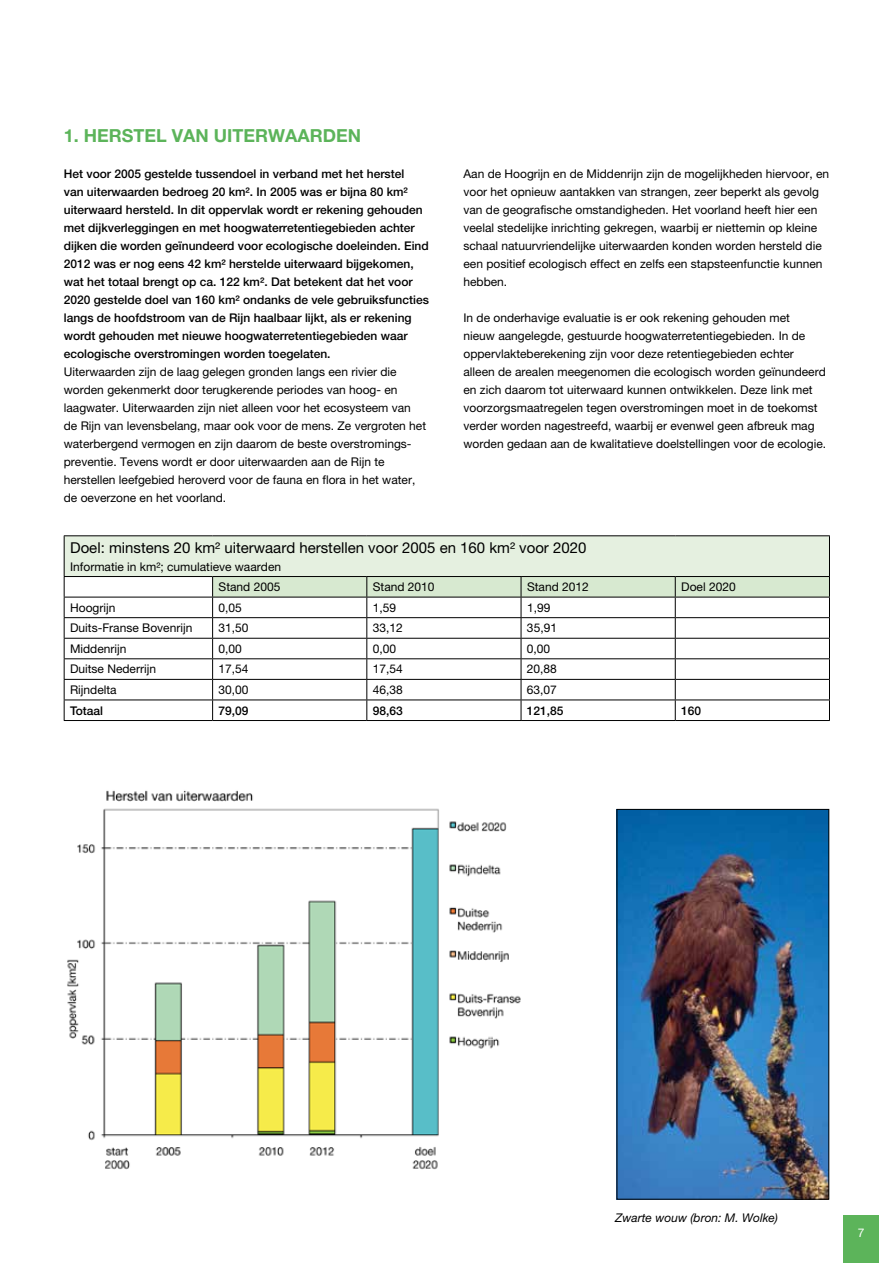
<style>
.page{position:relative;width:893px;height:1263px;background:#fff}
.page>*{position:absolute;margin:0;border:0;box-sizing:border-box;transform-origin:0 0}
.t1{font:700 18px "Helvetica Neue LT Pro";color:#5cb45a}
.t2{font:15px "Helvetica Neue LT Pro";color:#000}
.t3{font:12px/18px "Helvetica Neue LT Pro";color:#000}
.t4{font:500 12px/18px "Helvetica Neue LT Pro";color:#000}
.t5{font:italic 12px "Helvetica Neue LT Pro";color:#000}
.t6{font:12px "Helvetica Neue LT Pro";color:#fff}
</style>
<div class="page">
<div style="left:843px;top:1215px;width:36px;height:48px;background:#5cb45a"></div>
<img style="left:67px;top:790px;width:454px;height:380px">
<div style="left:64px;top:536px;width:765px;height:40px;background:#e5f0e0"></div>
<hr style="left:64px;top:535px;width:149px;height:1px;background:#000">
<hr style="left:64px;top:536px;width:1px;height:40px;background:#000">
<hr style="left:213px;top:535px;width:154px;height:1px;background:#000">
<hr style="left:367px;top:535px;width:154px;height:1px;background:#000">
<hr style="left:521px;top:535px;width:154px;height:1px;background:#000">
<hr style="left:675px;top:535px;width:155px;height:1px;background:#000">
<hr style="left:829px;top:536px;width:1px;height:40px;background:#000">
<hr style="left:64px;top:576px;width:149px;height:1px;background:#000">
<hr style="left:64px;top:597px;width:149px;height:1px;background:#000">
<hr style="left:64px;top:617px;width:149px;height:1px;background:#000">
<hr style="left:64px;top:638px;width:149px;height:1px;background:#000">
<hr style="left:64px;top:658px;width:149px;height:1px;background:#000">
<hr style="left:64px;top:679px;width:149px;height:1px;background:#000">
<hr style="left:64px;top:699px;width:149px;height:1px;background:#000">
<svg style="left:64px;top:577px;width:1px;height:143px"></svg>
<svg style="left:212px;top:576px;width:618px;height:144px"></svg>
<hr style="left:64px;top:720px;width:149px;height:1px;background:#000">
<hr style="left:213px;top:720px;width:154px;height:1px;background:#000">
<hr style="left:367px;top:720px;width:154px;height:1px;background:#000">
<hr style="left:521px;top:720px;width:154px;height:1px;background:#000">
<hr style="left:675px;top:720px;width:155px;height:1px;background:#000">
<img style="left:619px;top:811px;width:208px;height:386px">
<h1 class="t1" style="left:64px;top:125px;width:299px">1. HERSTEL VAN UITERWAARDEN</h1>
<p class="t4" style="left:64px;top:165px;width:367px">Het voor 2005 gestelde tussendoel in verband met het herstel<br>van uiterwaarden bedroeg 20 km². In 2005 was er bijna 80 km² uiterwaard hersteld. In dit oppervlak wordt er rekening gehouden met dijkverleggingen en met hoogwaterretentiegebieden achter dijken die worden geïnundeerd voor ecologische doeleinden. Eind 2012 was er nog eens 42 km² herstelde uiterwaard bijgekomen, wat het totaal brengt op ca. 122 km². Dat betekent dat het voor 2020 gestelde doel van 160 km² ondanks de vele gebruiksfuncties langs de hoofdstroom van de Rijn haalbaar lijkt, als er rekening wordt gehouden met nieuwe hoogwaterretentiegebieden waar ecologische overstromingen worden toegelaten.</p>
<p class="t3" style="left:64px;top:363px;width:364px">Uiterwaarden zijn de laag gelegen gronden langs een rivier die worden gekenmerkt door terugkerende periodes van hoog- en laagwater. Uiterwaarden zijn niet alleen voor het ecosysteem van de Rijn van levensbelang, maar ook voor de mens. Ze vergroten het waterbergend vermogen en zijn daarom de beste overstromings&shy;preventie. Tevens wordt er door uiterwaarden aan de Rijn te herstellen leefgebied heroverd voor de fauna en flora in het water, de oeverzone en het voorland.</p>
<p class="t3" style="left:463px;top:165px;width:367px">Aan de Hoogrijn en de M iddenrijn zijn de mogelijkheden hiervoor, en voor het opnieuw aantakken van strangen, zeer beperkt als gevolg van de geografische omstandigheden. Het voorland heeft hier een veelal stedelijke inrichting gekregen, waarbij er niettemin op kleine schaal natuurvriendelijke uiterwaarden konden worden hersteld die een positief ecologisch effect en zelfs een stapsteenfunctie kunnen hebben.</p>
<p class="t3" style="left:463px;top:309px;width:364px">I n de onderhavige evaluatie is er ook rekening gehouden met<br>nieuw aangelegde, gestuurde hoogwaterretentiegebieden. I n de oppervlakteberekening zijn voor deze retentiegebieden echter alleen de arealen meegenomen die ecologisch worden geïnundeerd en zich daarom tot uiterwaard kunnen ontwikkelen. Deze link met voorzorgsmaatregelen tegen overstromingen moet in de toekomst verder worden nagestreefd, waarbij er evenwel geen afbreuk mag worden gedaan aan de kwalitatieve doelstellingen voor de ecologie.</p>
<p class="t2" style="left:70px;top:538px;width:518px">Doel: minstens 20 km² uiterwaard herstellen voor 2005 en 160 km² voor 2020</p>
<p class="t3" style="left:70px;top:556px;width:212px;line-height:20.5px;text-align:right">I nformatie in km²; cumulatieve waarden<br>Stand 2005</p>
<p class="t3" style="left:373px;top:578px;width:63px">Stand 2010</p>
<p class="t3" style="left:527px;top:578px;width:63px">Stand 2012</p>
<p class="t3" style="left:681px;top:578px;width:56px">Doel 2020</p>
<p class="t3" style="left:70px;top:598px;width:47px">Hoogrijn</p>
<p class="t3" style="left:219px;top:598px;width:25px">0,05</p>
<p class="t3" style="left:373px;top:598px;width:25px">1,59</p>
<p class="t3" style="left:527px;top:598px;width:25px">1,99</p>
<p class="t3" style="left:70px;top:619px;width:124px">Duits-Franse Bovenrijn</p>
<p class="t3" style="left:219px;top:619px;width:32px">31,50</p>
<p class="t3" style="left:373px;top:619px;width:32px">33,12</p>
<p class="t3" style="left:527px;top:619px;width:32px">35,91</p>
<p class="t3" style="left:70px;top:639px;width:58px">M iddenrijn</p>
<p class="t3" style="left:219px;top:639px;width:25px">0,00</p>
<p class="t3" style="left:373px;top:639px;width:25px">0,00</p>
<p class="t3" style="left:527px;top:639px;width:25px">0,00</p>
<p class="t3" style="left:70px;top:660px;width:88px">Duitse Nederrijn</p>
<p class="t3" style="left:218px;top:660px;width:32px">17,54</p>
<p class="t3" style="left:373px;top:660px;width:32px">17,54</p>
<p class="t3" style="left:527px;top:660px;width:32px">20,88</p>
<p class="t3" style="left:70px;top:680px;width:48px">Rijndelta</p>
<p class="t3" style="left:218px;top:680px;width:32px">30,00</p>
<p class="t3" style="left:373px;top:680px;width:32px">46,38</p>
<p class="t3" style="left:527px;top:680px;width:32px">63,07</p>
<p class="t4" style="left:70px;top:701px;width:35px">Totaal</p>
<p class="t4" style="left:218px;top:701px;width:32px">79,09</p>
<p class="t4" style="left:373px;top:701px;width:32px">98,63</p>
<p class="t4" style="left:527px;top:701px;width:38px">121,85</p>
<p class="t4" style="left:681px;top:701px;width:22px">160</p>
<p class="t5" style="left:615px;top:1211px;width:164px">Zwarte wouw (bron: M. Wolke)</p>
<p class="t6" style="left:858px;top:1225px;width:8px">7</p>
</div>
